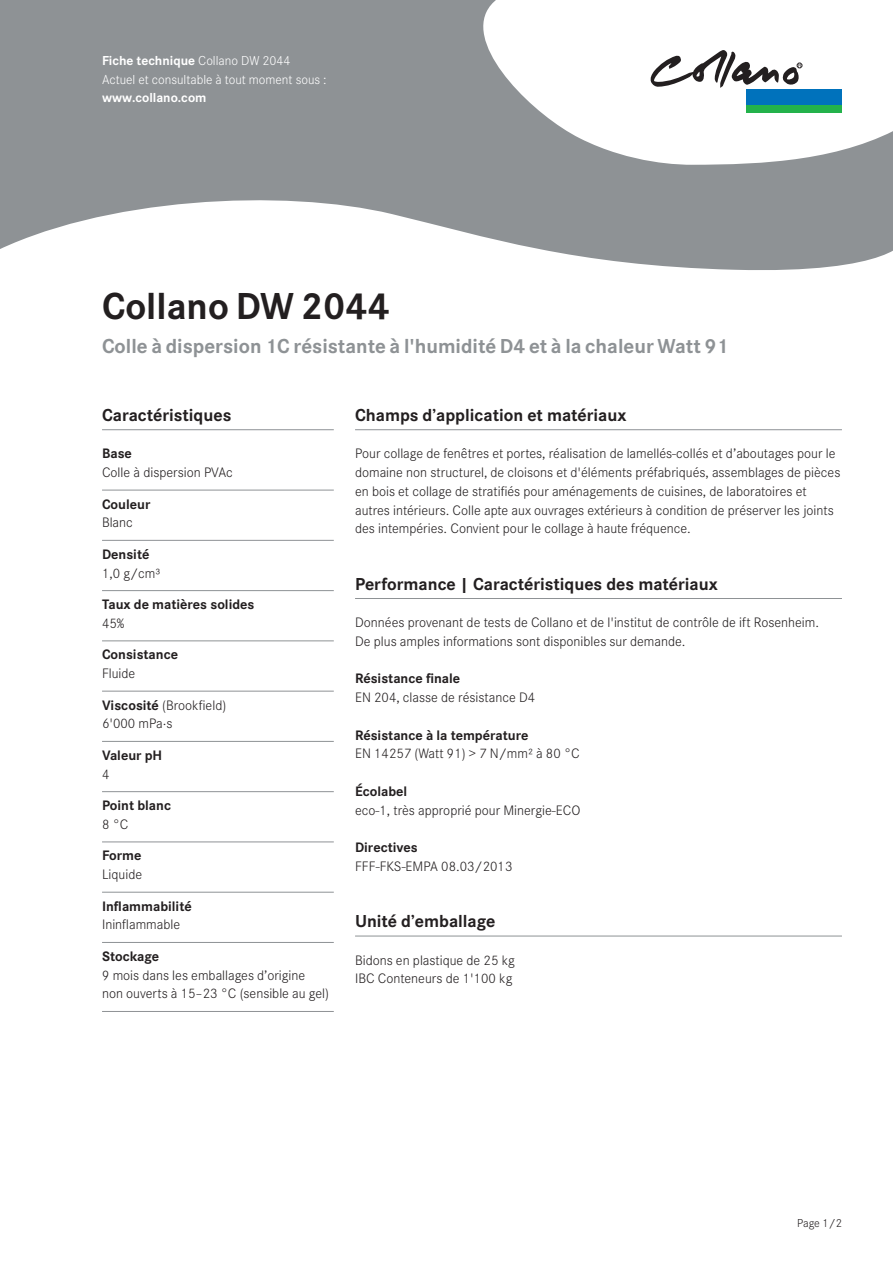
<style>
.page{position:relative;width:893px;height:1263px;background:#fff}
.page>*{position:absolute;margin:0;border:0;box-sizing:border-box;transform-origin:0 0}
.Head_28_Pt{font:700 39px "Corporate S";color:#231f20}
.Head_28_Pt-2{font:700 21px "Corporate S";color:#8e9295}
.Grundtext_oE_8_5_Fla{font:700 18px "Corporate S";color:#231f20}
.Grundtext_oE_8_5_Fla-2{font:300 14.25px/18.8px "Corporate S";color:#231f20}
.Grundtext_oE_8_5_Fla-3{font:700 14.25px/18.8px "Corporate S";color:#231f20}
.Grundtext_oE_8_5_Fla-4{font:300 13.5px/18.3px "Corporate S";color:#fff}
.Grundtext_oE_8_5_Fla-5{font:700 13.5px "Corporate S";color:#fff}
.t1{font:300 12px "Corporate S";color:#231f20}
.s1{font-weight:300}
.s2{font-weight:700}
</style>
<div class="page">
<svg style="left:0;top:0;width:893px;height:270px;fill:#8e9295"></svg>
<div style="left:746px;top:89px;width:96px;height:16px;background:#0072bc"></div>
<div style="left:746px;top:105px;width:96px;height:8px;background:#23b24b"></div>
<svg style="left:651px;top:50px;width:151px;height:38px"></svg>
<hr style="left:102px;top:429px;width:232px;height:1px;background:#8e9295">
<hr style="left:102px;top:490px;width:232px;height:1px;background:#8e9295">
<hr style="left:102px;top:540px;width:232px;height:1px;background:#8e9295">
<hr style="left:102px;top:590px;width:232px;height:1px;background:#8e9295">
<hr style="left:102px;top:641px;width:232px;height:1px;background:#8e9295">
<hr style="left:102px;top:691px;width:232px;height:1px;background:#8e9295">
<hr style="left:102px;top:741px;width:232px;height:1px;background:#8e9295">
<hr style="left:102px;top:791px;width:232px;height:1px;background:#8e9295">
<hr style="left:102px;top:842px;width:232px;height:1px;background:#8e9295">
<hr style="left:102px;top:892px;width:232px;height:1px;background:#8e9295">
<hr style="left:102px;top:942px;width:232px;height:1px;background:#8e9295">
<hr style="left:102px;top:1011px;width:232px;height:1px;background:#8e9295">
<hr style="left:355px;top:429px;width:487px;height:1px;background:#8e9295">
<hr style="left:355px;top:598px;width:487px;height:1px;background:#8e9295">
<hr style="left:355px;top:936px;width:487px;height:1px;background:#8e9295">
<p class="Grundtext_oE_8_5_Fla-5" style="left:102px;top:53px;width:190px">Fiche technique <span class="s1">Collano DW 2044</span></p>
<p class="Grundtext_oE_8_5_Fla-4" style="left:102px;top:70px;width:226px">Actuel et consultable à tout moment sous : <span class="s2">www.collano.com</span></p>
<p class="Head_28_Pt" style="left:102px;top:284px;width:289px">Collano DW 2044</p>
<p class="Head_28_Pt-2" style="left:102px;top:334px;width:628px">Colle à dispersion 1C résistante à l'humidité D4 et à la chaleur Watt 91</p>
<p class="Grundtext_oE_8_5_Fla" style="left:102px;top:405px;width:131px">Caractéristiques</p>
<p class="Grundtext_oE_8_5_Fla-2" style="left:102px;top:444px;width:132px"><span class="s2">Base<br></span>Colle à dispersion PVAc</p>
<p class="Grundtext_oE_8_5_Fla-3" style="left:102px;top:495px;width:50px">Couleur<br><span class="s1">Blanc</span></p>
<p class="Grundtext_oE_8_5_Fla-2" style="left:102px;top:545px;width:60px"><span class="s2">Densité<br></span>1,0 g/cm³</p>
<p class="Grundtext_oE_8_5_Fla-3" style="left:102px;top:595px;width:154px">Taux de matières solides<br><span class="s1">45%</span></p>
<p class="Grundtext_oE_8_5_Fla-3" style="left:102px;top:646px;width:78px">Consistance<br><span class="s1">Fluide</span></p>
<p class="Grundtext_oE_8_5_Fla-2" style="left:102px;top:696px;width:126px"><span class="s2">Viscosité</span> (Brookfield)<br>6'000 mPa∙s</p>
<p class="Grundtext_oE_8_5_Fla-3" style="left:102px;top:746px;width:62px">Valeur pH<br><span class="s1">4</span></p>
<p class="Grundtext_oE_8_5_Fla-3" style="left:102px;top:796px;width:71px">Point blanc<br><span class="s1">8 °C</span></p>
<p class="Grundtext_oE_8_5_Fla-2" style="left:102px;top:846px;width:42px"><span class="s2">Forme<br></span>Liquide</p>
<p class="Grundtext_oE_8_5_Fla-3" style="left:102px;top:897px;width:91px">Inflammabilité<br><span class="s1">Ininflammable</span></p>
<p class="Grundtext_oE_8_5_Fla-2" style="left:102px;top:947px;width:228px"><span class="s2">Stockage<br></span>9 mois dans les emballages d’origine non ouverts à 15–23 °C (sensible au gel)</p>
<p class="Grundtext_oE_8_5_Fla" style="left:355px;top:405px;width:273px">Champs d’application et matériaux</p>
<p class="Grundtext_oE_8_5_Fla-2" style="left:355px;top:444px;width:487px">Pour collage de fenêtres et portes, réalisation de lamellés-collés et d’aboutages pour le domaine non structurel, de cloisons et d'éléments préfabriqués, assemblages de pièces en bois et collage de stratifiés pour aménagements de cuisines, de laboratoires et autres intérieurs. Colle apte aux ouvrages extérieurs à condition de préserver les joints des intempéries. Convient pour le collage à haute fréquence.</p>
<p class="Grundtext_oE_8_5_Fla" style="left:355px;top:573px;width:364px">Performance | Caractéristiques des matériaux</p>
<p class="Grundtext_oE_8_5_Fla-2" style="left:355px;top:613px;width:466px">Données provenant de tests de Collano et de l'institut de contrôle de ift Rosenheim.<br>De plus amples informations sont disponibles sur demande.</p>
<p class="Grundtext_oE_8_5_Fla-2" style="left:355px;top:669px;width:182px"><span class="s2">Résistance finale<br></span>EN 204, classe de résistance D4</p>
<p class="Grundtext_oE_8_5_Fla-2" style="left:355px;top:726px;width:226px"><span class="s2">Résistance à la température<br></span>EN 14257 (Watt 91) &gt; 7 N/mm² à 80 °C</p>
<p class="Grundtext_oE_8_5_Fla-3" style="left:355px;top:782px;width:54px">Écolabel</p>
<p class="Grundtext_oE_8_5_Fla-2" style="left:355px;top:801px;width:227px">eco-1, très approprié pour Minergie-ECO</p>
<p class="Grundtext_oE_8_5_Fla-3" style="left:355px;top:838px;width:64px">Directives</p>
<p class="Grundtext_oE_8_5_Fla-2" style="left:355px;top:857px;width:159px">FFF-FKS-EMPA 08.03/2013</p>
<p class="Grundtext_oE_8_5_Fla" style="left:355px;top:911px;width:142px">Unité d’emballage</p>
<p class="Grundtext_oE_8_5_Fla-2" style="left:355px;top:951px;width:161px">Bidons en plastique de 25 kg<br>IBC Conteneurs de 1'100 kg</p>
<p class="t1" style="left:797px;top:1216px;width:46px">Page 1/2</p>
</div>
